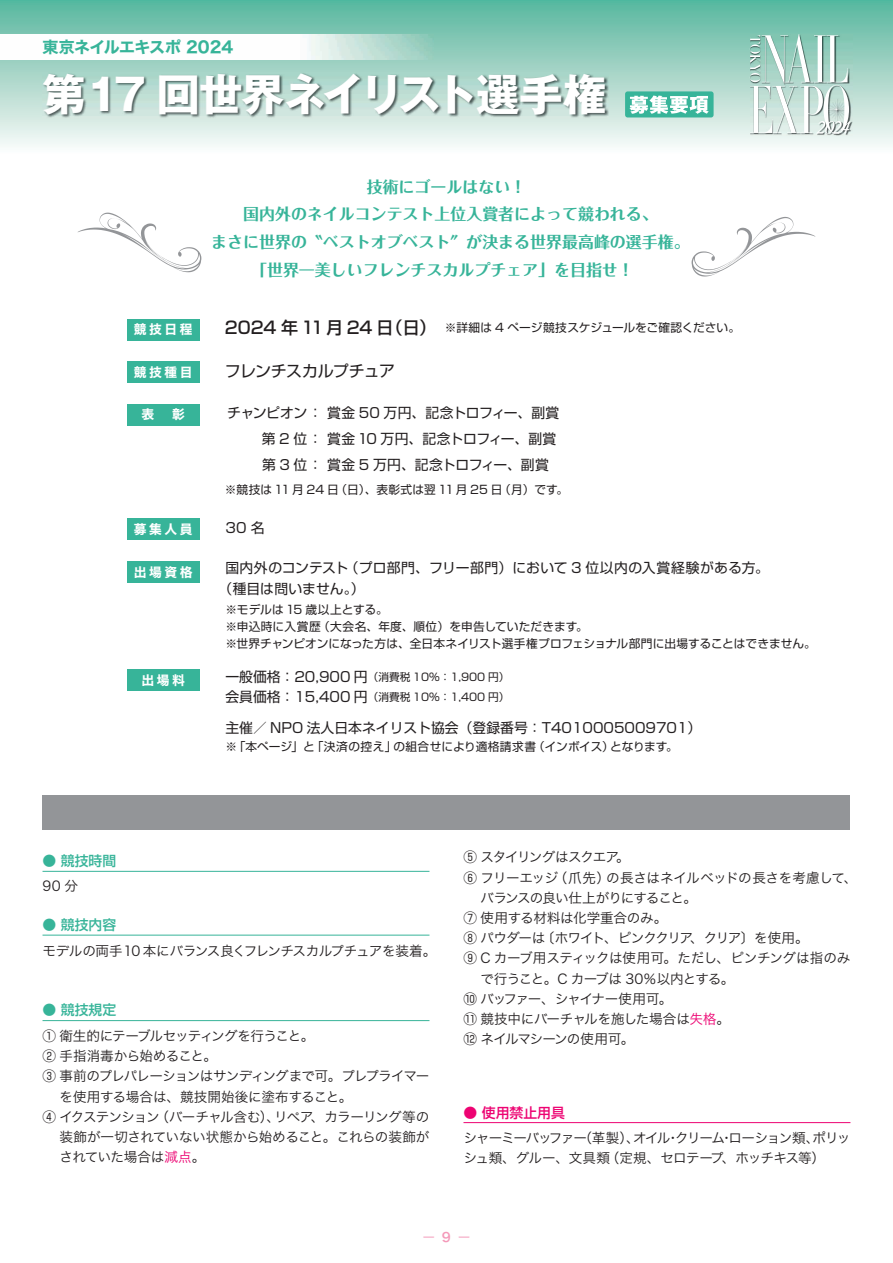
<style>
.page{position:relative;width:893px;height:1263px;background:#fff}
.page>*{position:absolute;margin:0;border:0;box-sizing:border-box;transform-origin:0 0}
.t1{font:700 43.65px "Gothic MB101 Pro";letter-spacing:-.04em;color:#fff}
.t2{font:500 16.95px "Shin Go Pro";letter-spacing:-.005em;color:#231f20}
.t3{font:700 15.9px/27.6px "Folk Pro";color:#37b499}
.t4{font:15.9px "Hira Kaku Std W7";letter-spacing:-.025em;color:#37b499}
.t5{font:15.9px "Shin Go Pro";letter-spacing:-.045em;color:#231f20}
.t6{font:13.8px/25.5px "Shin Go Pro";color:#231f20}
.t7{font:13.8px "Shin Go Pro";letter-spacing:.02em;color:#231f20}
.t8{font:500 13.8px "Shin Go Pro";color:#37b499}
.t9{font:500 13.8px "Shin Go Pro";color:#ed0372}
.t10{font:13.65px/20.2px "Hira Kaku Std W3";letter-spacing:-.05em;color:#231f20}
.t11{font:13.65px/20.2px "Hira Kaku Std W3";letter-spacing:-.02em;color:#231f20}
.t12{font:13.65px/20.2px "Hira Kaku Std W3";letter-spacing:-.03em;color:#231f20}
.t13{font:13.65px "Hira Kaku Std W3";letter-spacing:-.09em;color:#231f20}
.t14{font:13.65px/20.2px "Hira Kaku Std W3";letter-spacing:-.075em;color:#231f20}
.t15{font:13.65px/20.2px "Hira Kaku Std W3";letter-spacing:-.025em;color:#231f20}
.t16{font:13.65px/20.2px "Hira Kaku Std W3";letter-spacing:-.08em;color:#231f20}
.t17{font:13.65px "Hira Kaku Std W3";letter-spacing:-.085em;color:#231f20}
.t18{font:12.75px "Hira Kaku Std W7";letter-spacing:.2em;color:#fff}
.t19{font:12.75px "Hira Kaku Std W3";color:#f499b9}
.t20{font:12.75px "Hira Kaku Std W6";color:#f499b9}
.t21{font:11.7px/17px "Shin Go Pro";letter-spacing:.005em;color:#231f20}
.t22{font:11.7px "Shin Go Pro";letter-spacing:.035em;color:#231f20}
.t23{font:10.65px "Shin Go Pro";color:#231f20}
.s1{font-weight:400;font-size:11.7px}
.s2{font-family:"Shin Go Pro"}
.s3{color:#ed0372}
</style>
<div class="page">
<svg style="left:0;top:0;width:893px;height:146px;background:#9fd3c5"></svg>
<img style="left:0;top:34px;width:434px;height:26px">
<div style="left:43px;top:795px;width:807px;height:34px;background:#939598"></div>
<div style="left:127px;top:361px;width:72px;height:22px;background:#37b499"></div>
<div style="left:127px;top:319px;width:72px;height:21px;background:#37b499"></div>
<div style="left:127px;top:561px;width:72px;height:22px;background:#37b499"></div>
<div style="left:127px;top:404px;width:72px;height:21px;background:#37b499"></div>
<div style="left:127px;top:519px;width:72px;height:21px;background:#37b499"></div>
<div style="left:127px;top:670px;width:72px;height:21px;background:#37b499"></div>
<img style="left:42px;top:72px;width:567px;height:46px">
<svg style="left:78px;top:213px;width:123px;height:59px"></svg>
<svg style="left:692px;top:217px;width:123px;height:59px"></svg>
<div style="left:625px;top:91px;width:89px;height:26px;background:#37b499;border-radius:3px"></div>
<svg style="left:629px;top:96px;width:80px;height:18px"></svg>
<img style="left:750px;top:34px;width:102px;height:102px">
<svg style="left:750px;top:34px;width:100px;height:100px"></svg>
<hr style="left:43px;top:871px;width:386px;height:1px;background:#37b499">
<hr style="left:43px;top:1020px;width:386px;height:1px;background:#37b499">
<hr style="left:43px;top:935px;width:386px;height:1px;background:#37b499">
<hr style="left:463px;top:1122px;width:387px;height:1px;background:#ed0372">
<p class="t4" style="left:43px;top:34px;width:192px">東京ネイルエキスポ 2024</p>
<h1 class="t1" style="left:43px;top:58px;width:565px">第17 回世界ネイリスト選手権</h1>
<p class="t3" style="left:367px;top:171px;width:161px">技術にゴールはない!</p>
<p class="t3" style="left:243px;top:198px;width:416px">国内外のネイルコンテスト上位入賞者によって競われる、</p>
<p class="t3" style="left:466px;top:226px;width:225px">が決まる世界最高峰の選手権。</p>
<p class="t3" style="left:315px;top:226px;width:145px">〝ベストオブベスト〞</p>
<p class="t3" style="left:251px;top:226px;width:384px;text-indent:-40px">まさに世界の<br>「世界一美しいフレンチスカルプチェア」を目指せ!</p>
<p class="t18" style="left:134px;top:320px;width:60px">競技日程</p>
<p class="t2" style="left:225px;top:314px;width:233px">2024 年 11 月 24 （日日）　<span class="s1">※</span></p>
<p class="t21" style="left:456px;top:318px;width:285px">詳細は 4 ページ競技スケジュールをご確認ください。</p>
<p class="t18" style="left:134px;top:362px;width:60px">競技種目</p>
<p class="t5" style="left:225px;top:358px;width:172px">フレンチスカルプチュア</p>
<p class="t18" style="left:142px;top:405px;width:45px">表　彰</p>
<p class="t6" style="left:262px;top:399px;width:299px;text-indent:-35px">チャンピオン：賞金 50 万円、記念トロフィー、副賞第 2 位：賞金 10 万円、記念トロフィー、副賞第 3 位：賞金 5 万円、記念トロフィー、副賞</p>
<p class="t21" style="left:336px;top:480px;width:169px">（日）、表彰式は翌 11 月 25 日</p>
<p class="t21" style="left:499px;top:480px;width:71px">（月）です。</p>
<p class="t22" style="left:225px;top:480px;width:115px">※競技は11月 24 日</p>
<p class="t18" style="left:134px;top:519px;width:60px">募集人員</p>
<p class="t6" style="left:225px;top:514px;width:41px">30名</p>
<p class="t18" style="left:134px;top:562px;width:60px">出場資格</p>
<p class="t7" style="left:345px;top:557px;width:426px">（プロ部門、フリー部門）において 3 位以内の入賞経験がある方。</p>
<p class="t6" style="left:218px;top:556px;width:148px;line-height:20.2px;text-indent:7px">国内外のコンテスト（種目は問いません (。</p>
<p class="t21" style="left:318px;top:600px;width:271px;text-indent:-93px">※モデルは 15 歳以上とする。<br>（大会名、年度、順位）を申告していただきます。</p>
<p class="t21" style="left:225px;top:617px;width:592px">※申込時に入賞歴<br>※世界チャンピオンになった方は、全日本ネイリスト選手権プロフェショナル部門に出場することはできません。</p>
<p class="t18" style="left:142px;top:670px;width:45px">出場料</p>
<p class="t6" style="left:225px;top:662px;width:144px">一般価格：20,900 円</p>
<p class="t23" style="left:368px;top:668px;width:143px">（消費税 10％：1,900 円(</p>
<p class="t6" style="left:225px;top:682px;width:144px">会員価格：15,400 円</p>
<p class="t6" style="left:225px;top:713px;width:477px">主催／ NPO 法人日本ネイリスト協会（登録番号：T4010005009701(</p>
<p class="t21" style="left:610px;top:737px;width:69px">となります。</p>
<p class="t23" style="left:368px;top:688px;width:143px">（消費税 10％：1,400 円(</p>
<p class="t21" style="left:225px;top:737px;width:91px">※「本ページ」と</p>
<p class="t21" style="left:533px;top:737px;width:82px">（インボイス）</p>
<p class="t21" style="left:312px;top:737px;width:86px">「決済の控え」</p>
<p class="t22" style="left:393px;top:737px;width:144px">の組合せにより適格請求書</p>
<p class="t8" style="left:43px;top:850px;width:75px">● 競技時間</p>
<p class="t10" style="left:43px;top:876px;width:37px">90分</p>
<p class="t8" style="left:43px;top:913px;width:75px">● 競技内容</p>
<p class="t10" style="left:43px;top:940px;width:395px">モデルの両手10 本にバランス良くフレンチスカルプチュアを装着。</p>
<p class="t8" style="left:43px;top:998px;width:75px">● 競技規定</p>
<p class="t10" style="left:43px;top:1026px;width:388px"><span class="s2">1</span> 衛生的にテーブルセッティングを行うこと。<br><span class="s2">2</span> 手指消毒から始めること。<br><span class="s2">3</span> 事前のプレパレーションはサンディングまで可。プレプライマー</p>
<p class="t17" style="left:43px;top:1106px;width:119px"><span class="s2">4</span> イクステンション</p>
<p class="t11" style="left:311px;top:1086px;width:120px;text-indent:-251px">を使用する場合は、競技開始後に塗布すること。<br>、カラーリング等の</p>
<p class="t12" style="left:60px;top:1106px;width:371px;text-indent:96px">（バーチャル含む）、<br>装飾が一切されていない状態から始めること。これらの装飾がされていた場合は<span class="s3">減点</span>。</p>
<p class="t10" style="left:274px;top:1106px;width:41px">リペア</p>
<p class="t16" style="left:463px;top:847px;width:157px"><span class="s2">5</span> スタイリングはスクエア<br><span class="s2">6</span> フリーエッジ</p>
<p class="t11" style="left:463px;top:908px;width:388px"><span class="s2">7</span> 使用する材料は化学重合のみ。<br><span class="s2">8</span> パウダーは<br><span class="s2">9</span> C カーブ用スティックは使用可。ただし、ピンチングは指のみ</p>
<p class="t10" style="left:463px;top:988px;width:268px"><span class="s2">10</span> バッファー、シャイナー使用可。<br><span class="s2">11</span> 競技中にバーチャルを施した場合は<span class="s3">失格</span>。<br><span class="s2">12</span> ネイルマシーンの使用可。</p>
<p class="t15" style="left:606px;top:847px;width:253px;text-indent:10px">。<br>の長さはネイルベッドの長さを考慮して、</p>
<p class="t14" style="left:480px;top:867px;width:218px;text-indent:73px">（爪先）<br>バランスの良い仕上がりにすること。</p>
<p class="t13" style="left:541px;top:928px;width:153px">〔ホワイト、ピンククリア</p>
<p class="t10" style="left:480px;top:968px;width:256px">で行うこと。C カーブは 30％以内とする。</p>
<p class="t10" style="left:690px;top:928px;width:120px">、クリア〕を使用。</p>
<p class="t9" style="left:463px;top:1101px;width:103px">● 使用禁止用具</p>
<p class="t10" style="left:813px;top:1127px;width:39px">ポリッ</p>
<p class="t10" style="left:578px;top:1127px;width:63px">（革製）、</p>
<p class="t13" style="left:633px;top:1127px;width:188px">オイルクリームローション類、</p>
<p class="t13" style="left:463px;top:1127px;width:125px">シャーミーバッファー</p>
<p class="t10" style="left:666px;top:1127px;width:15px">・</p>
<p class="t10" style="left:720px;top:1127px;width:15px">・</p>
<p class="t10" style="left:606px;top:1147px;width:119px">（定規、セロテープ</p>
<p class="t10" style="left:722px;top:1147px;width:105px">、ホッチキス等(</p>
<p class="t11" style="left:463px;top:1147px;width:148px">シュ類、グルー、文具類</p>
<p class="t19" style="left:422px;top:1228px;width:14px">ー</p>
<p class="t20" style="left:442px;top:1228px;width:11px">9</p>
<p class="t19" style="left:458px;top:1228px;width:14px">ー</p>
</div>
